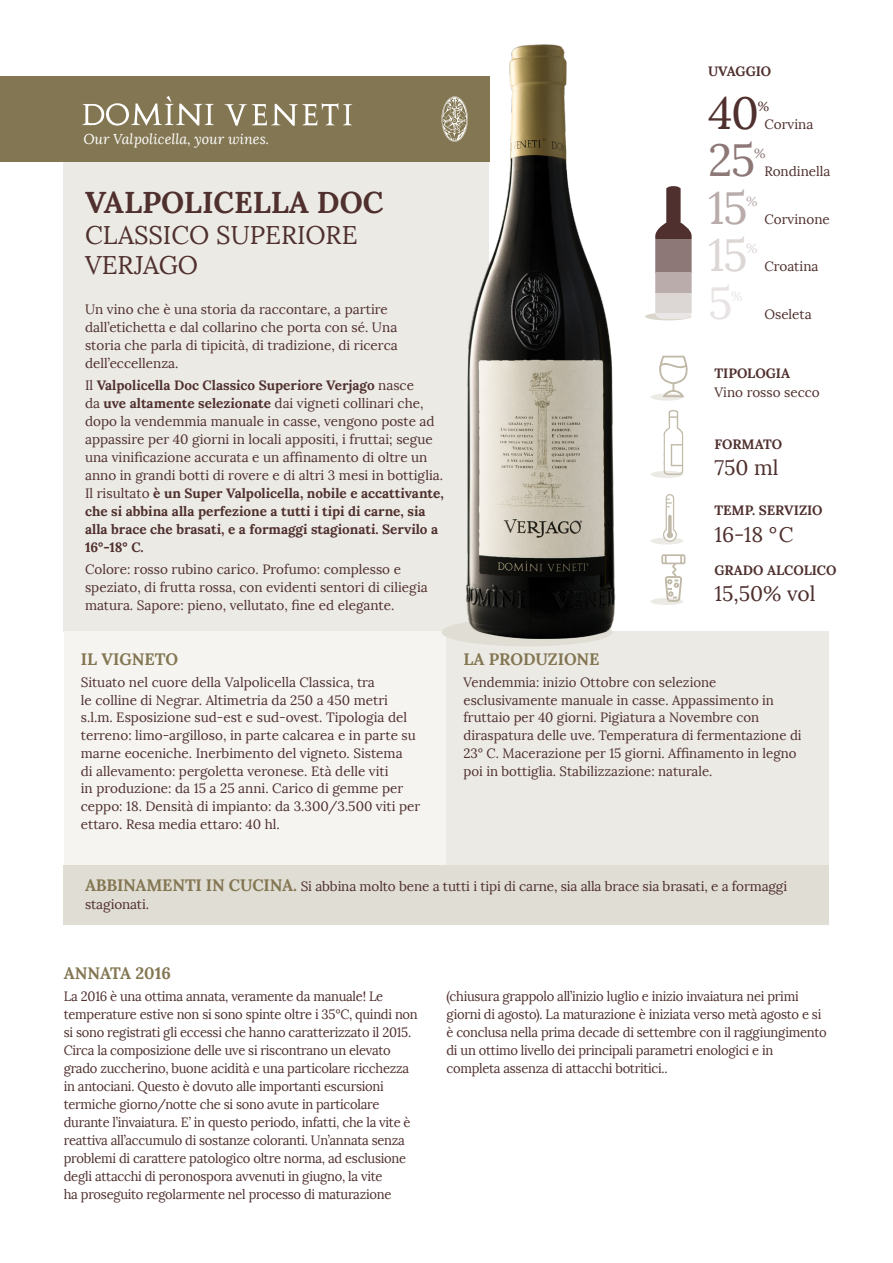
<style>
.page{position:relative;width:893px;height:1263px;background:#fff}
.page>*{position:absolute;margin:0;border:0;box-sizing:border-box;transform-origin:0 0}
.t1{font:45px "Lora";color:#4f302e}
.t2{font:45px "Lora";color:#8d7877}
.t3{font:45px "Lora";color:#dcd6d5}
.t4{font:45px "Lora";color:#b9acab}
.t5{font:45px "Lora";color:#e8e4e4}
.t6{font:700 30px "Lora";color:#4f302e}
.t7{font:25.5px "Lora";color:#4f302e}
.t8{font:21px "Lora";color:#4f302e}
.t9{font:700 16.5px "Lora";color:#837652}
.t10{font:italic 14.25px "Lora";color:#fff}
.t11{font:13.5px/17.7px "Lora";letter-spacing:-.005em;color:#4f302e}
.t12{font:13.5px/18px "Lora";letter-spacing:-.005em;color:#4f302e;scale:.96 1}
.t13{font:700 13.5px/18px "Lora";color:#4f302e}
.t14{font:13.2px "Lora";color:#4f302e}
.t15{font:13.2px "Lora";color:#8d7877}
.t16{font:13.2px "Lora";color:#dcd6d5}
.t17{font:13.2px "Lora";color:#b9acab}
.s1{font-weight:700}
.s2{font-weight:400}
.s3{font-weight:700;font-size:16.5px;color:#837652}
</style>
<div class="page">
<div style="left:645px;top:313px;width:46px;height:7px;background:#dad6cb;border-radius:50%"></div>
<div style="left:651px;top:598px;width:32px;height:7px;background:#eceae5;border-radius:50%"></div>
<div style="left:651px;top:393px;width:32px;height:8px;background:#eceae5;border-radius:50%"></div>
<svg style="left:659px;top:355px;width:29px;height:43px"></svg>
<svg style="left:662px;top:554px;width:23px;height:47px"></svg>
<div style="left:651px;top:471px;width:32px;height:7px;background:#eceae5;border-radius:50%"></div>
<svg style="left:663px;top:409px;width:20px;height:66px"></svg>
<div style="left:651px;top:537px;width:32px;height:7px;background:#eceae5;border-radius:50%"></div>
<svg style="left:663px;top:494px;width:14px;height:48px"></svg>
<div style="left:64px;top:865px;width:765px;height:59px;background:#e0ddd4"></div>
<div style="left:64px;top:162px;width:425px;height:469px;background:#eceae5"></div>
<div style="left:64px;top:631px;width:382px;height:234px;background:#f5f4f1"></div>
<div style="left:446px;top:631px;width:383px;height:234px;background:#eceae5"></div>
<div style="left:442px;top:618px;width:170px;height:28px;background:#e0ddd4;border-radius:50%"></div>
<div style="left:655px;top:313px;width:37px;height:6px;background:#eae6e6"></div>
<div style="left:655px;top:293px;width:37px;height:20px;background:#dcd6d5"></div>
<svg style="left:655px;top:186px;width:37px;height:53px"></svg>
<div style="left:655px;top:239px;width:37px;height:33px;background:#8d7877"></div>
<div style="left:655px;top:272px;width:37px;height:21px;background:#b9acab"></div>
<img style="left:454px;top:44px;width:162px;height:602px">
<div style="left:0;top:77px;width:489px;height:85px;background:#837652"></div>
<svg style="left:82px;top:96px;width:132px;height:30px"></svg>
<svg style="left:224px;top:103px;width:129px;height:23px"></svg>
<svg style="left:442px;top:96px;width:26px;height:46px"></svg>
<p class="t10" style="left:83px;top:130px;width:187px">Our Valpolicella, your wines.</p>
<p class="t6" style="left:85px;top:183px;width:300px">VALPOLICELLA DOC</p>
<p class="t7" style="left:85px;top:219px;width:274px">CLASSICO SUPERIORE</p>
<p class="t7" style="left:85px;top:250px;width:115px">VERJAGO</p>
<p class="t11" style="left:85px;top:300px;width:314px">Un vino che è una storia da raccontare, a partire dall’etichetta e dal collarino che porta con sé. Una storia che parla di tipicità, di tradizione, di ricerca dell’eccellenza.</p>
<p class="t11" style="left:85px;top:376px;width:360px">Il <span class="s1">Valpolicella Doc Classico Superiore Verjago</span> nasce<br>da <span class="s1">uve altamente selezionate</span> dai vigneti collinari che, dopo la vendemmia manuale in casse, vengono poste ad appassire per 40 giorni in locali appositi, i fruttai; segue una vinificazione accurata e un affinamento di oltre un anno in grandi botti di rovere e di altri 3 mesi in bottiglia.</p>
<p class="t13" style="left:85px;top:484px;width:360px"><span class="s2">Il risultato</span> è un Super Valpolicella, nobile e accattivante, che si abbina alla perfezione a tutti i tipi di carne, sia alla brace che brasati, e a formaggi stagionati. Servilo a 16°-18° C.</p>
<p class="t11" style="left:85px;top:560px;width:344px">Colore: rosso rubino carico. Profumo: complesso e speziato, di frutta rossa, con evidenti sentori di ciliegia matura. Sapore: pieno, vellutato, fine ed elegante.</p>
<p class="t9" style="left:81px;top:648px;width:99px">IL VIGNETO</p>
<p class="t11" style="left:81px;top:673px;width:341px">Situato nel cuore della Valpolicella Classica, tra<br>le colline di Negrar. Altimetria da 250 a 450 metri s.l.m. Esposizione sud-est e sud-ovest. Tipologia del terreno: limo-argilloso, in parte calcarea e in parte su marne eoceniche. Inerbimento del vigneto. Sistema<br>di allevamento: pergoletta veronese. Età delle viti<br>in produzione: da 15 a 25 anni. Carico di gemme per ceppo: 18. Densità di impianto: da 3.300/3.500 viti per ettaro. Resa media ettaro: 40 hl.</p>
<p class="t13" style="left:708px;top:62px;width:65px">UVAGGIO</p>
<p class="t1" style="left:708px;top:85px;width:53px">40</p>
<p class="t14" style="left:758px;top:98px;width:13px">%</p>
<p class="t2" style="left:708px;top:132px;width:49px">25</p>
<p class="t15" style="left:754px;top:145px;width:13px">%</p>
<p class="t11" style="left:764px;top:115px;width:51px">Corvina</p>
<p class="t11" style="left:764px;top:162px;width:68px">Rondinella</p>
<p class="t4" style="left:708px;top:180px;width:41px">15</p>
<p class="t17" style="left:746px;top:193px;width:13px">%</p>
<p class="t11" style="left:764px;top:210px;width:67px">Corvinone</p>
<p class="t3" style="left:708px;top:228px;width:41px">15</p>
<p class="t16" style="left:746px;top:241px;width:13px">%</p>
<p class="t11" style="left:764px;top:258px;width:56px">Croatina</p>
<p class="t5" style="left:708px;top:275px;width:26px">5</p>
<p class="t11" style="left:764px;top:305px;width:49px">Oseleta</p>
<p class="t13" style="left:714px;top:364px;width:77px">TIPOLOGIA</p>
<p class="t11" style="left:714px;top:383px;width:107px">Vino rosso secco</p>
<p class="t13" style="left:714px;top:435px;width:69px">FORMATO</p>
<p class="t8" style="left:714px;top:455px;width:66px">750 ml</p>
<p class="t13" style="left:714px;top:501px;width:110px">TEMP. SERVIZIO</p>
<p class="t8" style="left:714px;top:521px;width:81px">16-18 °C</p>
<p class="t13" style="left:714px;top:561px;width:124px">GRADO ALCOLICO</p>
<p class="t8" style="left:714px;top:581px;width:103px">15,50% vol</p>
<p class="t9" style="left:463px;top:648px;width:138px">LA PRODUZIONE</p>
<p class="t11" style="left:463px;top:673px;width:340px">Vendemmia: inizio Ottobre con selezione esclusivamente manuale in casse. Appassimento in fruttaio per 40 giorni. Pigiatura a Novembre con diraspatura delle uve. Temperatura di fermentazione di 23° C. Macerazione per 15 giorni. Affinamento in legno poi in bottiglia. Stabilizzazione: naturale.</p>
<p class="t11" style="left:85px;top:877px;width:704px"><span class="s3">ABBINAMENTI IN CUCINA.</span> Si abbina molto bene a tutti i tipi di carne, sia alla brace sia brasati, e a formaggi stagionati.</p>
<p class="t9" style="left:64px;top:962px;width:109px">ANNATA 2016</p>
<p class="t12" style="left:64px;top:988px;width:370px">La 2016 è una ottima annata, veramente da manuale! Le temperature estive non si sono spinte oltre i 35°C, quindi non si sono registrati gli eccessi che hanno caratterizzato il 2015.<br>Circa la composizione delle uve si riscontrano un elevato grado zuccherino, buone acidità e una particolare ricchezza in antociani. Questo è dovuto alle importanti escursioni termiche giorno/notte che si sono avute in particolare durante l’invaiatura. E’ in questo periodo, infatti, che la vite è reattiva all’accumulo di sostanze coloranti. Un’annata senza problemi di carattere patologico oltre norma, ad esclusione degli attacchi di peronospora avvenuti in giugno, la vite<br>ha proseguito regolarmente nel processo di maturazione</p>
<p class="t12" style="left:446px;top:987px;width:398px">(chiusura grappolo all’inizio luglio e inizio invaiatura nei primi giorni di agosto). La maturazione è iniziata verso metà agosto e si è conclusa nella prima decade di settembre con il raggiungimento di un ottimo livello dei principali parametri enologici e in completa assenza di attacchi botritici..</p>
</div>
